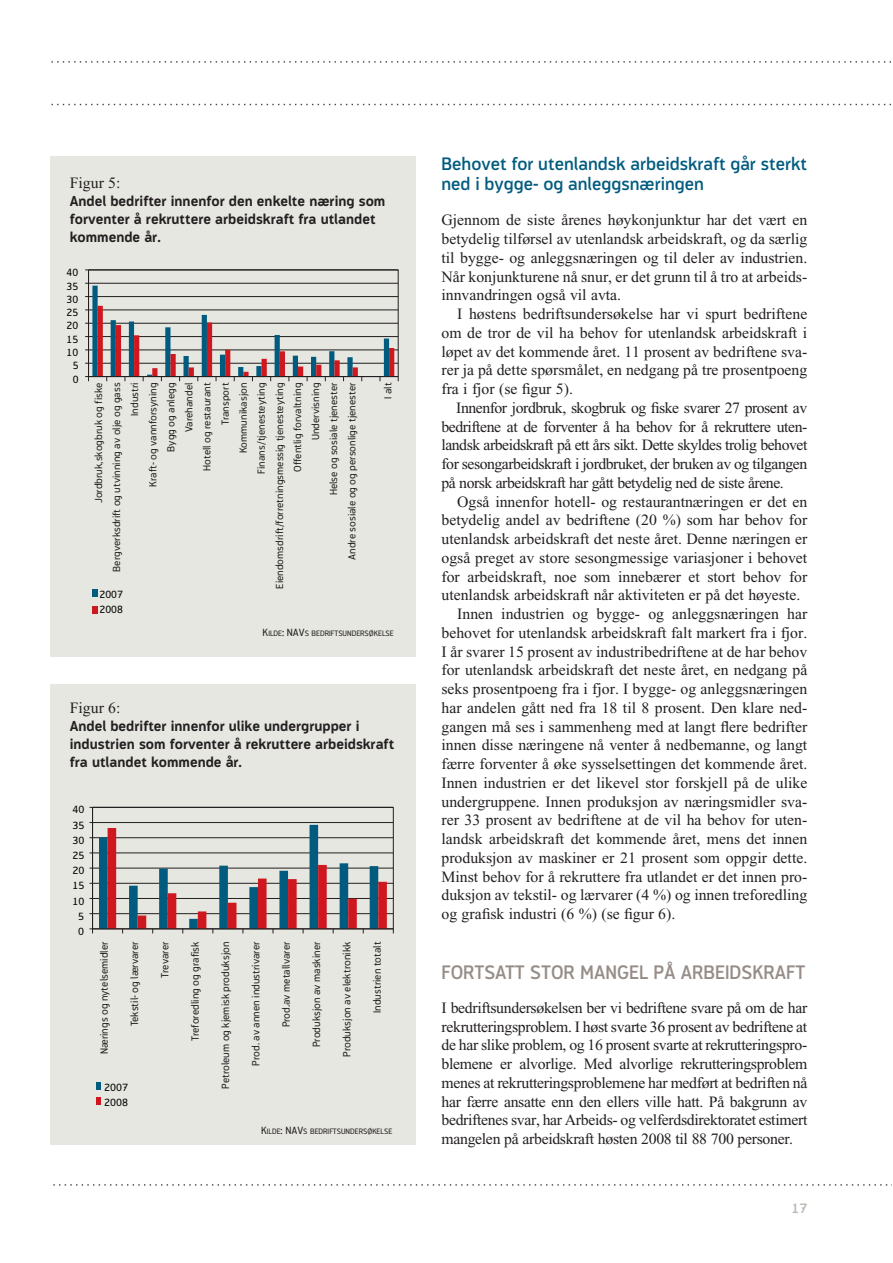
<style>
.page{position:relative;width:893px;height:1263px;background:#fff}
.page>*{position:absolute;margin:0;border:0;box-sizing:border-box;transform-origin:0 0}
.t1{font:600 19.5px "Modus";color:#968d88}
.t2{font:600 18px/20.2px "Modus";color:#005b7f}
.t3{font:15.75px/18.8px "Times New Roman";color:#231f20;text-align:justify}
.t4{font:700 14.25px/18px "Modus";color:#231f20}
.t5{font:600 13.5px "Modus";color:#bcb6af}
.t6{font:10.5px "Modus";color:#231f20}
.t7{font:10.5px/15.6px "Modus";color:#000}
.t8{font:10.35px/18.1px "Modus";color:#231f20;text-align:right}
.t9{font:7.8px "Modus";color:#231f20}
.s1{font-size:10.5px}
</style>
<div class="page">
<svg style="left:53px;top:1184px;width:835px;height:2px"></svg>
<svg style="left:51px;top:104px;width:840px;height:1px"></svg>
<svg style="left:51px;top:61px;width:840px;height:2px"></svg>
<div style="left:50px;top:157px;width:366px;height:500px;background:#e7e7e1"></div>
<hr style="left:88px;top:270px;width:1px;height:107px;background:#231f20">
<svg style="left:85px;top:283px;width:314px;height:98px"></svg>
<svg style="left:92px;top:589px;width:5px;height:7px"></svg>
<svg style="left:92px;top:606px;width:5px;height:7px"></svg>
<div style="left:50px;top:685px;width:366px;height:460px;background:#e7e7e1"></div>
<hr style="left:93px;top:913px;width:300px;height:1px;background:#231f20">
<hr style="left:93px;top:898px;width:300px;height:1px;background:#231f20">
<hr style="left:93px;top:883px;width:300px;height:1px;background:#231f20">
<hr style="left:93px;top:868px;width:300px;height:1px;background:#231f20">
<hr style="left:93px;top:853px;width:300px;height:1px;background:#231f20">
<hr style="left:93px;top:837px;width:300px;height:1px;background:#231f20">
<hr style="left:93px;top:822px;width:300px;height:1px;background:#231f20">
<div style="left:92px;top:807px;width:301px;height:122px;border:1px solid #231f20"></div>
<hr style="left:92px;top:807px;width:1px;height:122px;background:#231f20">
<hr style="left:93px;top:929px;width:300px;height:1px;background:#231f20">
<svg style="left:99px;top:825px;width:288px;height:108px"></svg>
<svg style="left:96px;top:1083px;width:5px;height:7px"></svg>
<svg style="left:96px;top:1098px;width:5px;height:7px"></svg>
<p class="t3" style="left:70px;top:175px;width:52px">Figur 5:</p>
<p class="t4" style="left:70px;top:193px;width:317px">Andel bedrifter innenfor den enkelte næring som forventer å rekruttere arbeidskraft fra utlandet kommende år.</p>
<p class="t7" style="left:66px;top:266px;width:13px">40</p>
<p class="t7" style="left:66px;top:279px;width:13px">35</p>
<p class="t7" style="left:66px;top:292px;width:13px">30</p>
<p class="t7" style="left:66px;top:306px;width:13px">25</p>
<p class="t7" style="left:66px;top:319px;width:13px">20</p>
<p class="t7" style="left:66px;top:332px;width:13px">15</p>
<p class="t7" style="left:66px;top:346px;width:13px">10</p>
<p class="t7" style="left:73px;top:359px;width:7px">5</p>
<p class="t7" style="left:73px;top:372px;width:7px">0</p>
<p class="t8" style="left:90px;top:589px;width:207px;rotate:-90deg">Jordbruk,skogbruk og fiske<br>Bergverksdrift og utvinning av olje og gass<br>Industri<br>Kraft- og vannforsyning<br>Bygg og anlegg<br>Varehandel<br>Hotell og restaurant<br>Transport<br>Kommunikasjon<br>Finans/tjenesteyting<br>Eiendomsdrift/forretningsmessig tjenesteyting<br>Offentlig forvaltning<br>Undervisning<br>Helse og sosiale tjenester<br>Andre sosiale og og personlige tjenester</p>
<p class="t8" style="left:379px;top:399px;width:18px;rotate:-90deg">I alt</p>
<p class="t7" style="left:100px;top:587px;width:25px">2007<br>2008</p>
<p class="t9" style="left:262px;top:631px;width:133px"><span class="s1">K</span>ILDE<span class="s1">: NAV</span>S BEDRIFTSUNDERSØKELSE</p>
<p class="t3" style="left:70px;top:700px;width:52px">Figur 6:</p>
<p class="t4" style="left:70px;top:718px;width:326px">Andel bedrifter innenfor ulike undergrupper i industrien som forventer å rekruttere arbeidskraft fra utlandet kommende år.</p>
<p class="t7" style="left:73px;top:803px;width:13px">40</p>
<p class="t7" style="left:73px;top:818px;width:13px">35</p>
<p class="t7" style="left:73px;top:833px;width:13px">30</p>
<p class="t7" style="left:73px;top:848px;width:13px">25</p>
<p class="t7" style="left:73px;top:864px;width:13px">20</p>
<p class="t7" style="left:73px;top:879px;width:13px">15</p>
<p class="t7" style="left:73px;top:894px;width:13px">10</p>
<p class="t7" style="left:78px;top:909px;width:7px">5</p>
<p class="t7" style="left:78px;top:924px;width:7px">0</p>
<p class="t6" style="left:100px;top:1054px;width:114px;rotate:-90deg">Nærings og nytelsemidler</p>
<p class="t6" style="left:131px;top:1026px;width:86px;rotate:-90deg">Tekstil- og lærvarer</p>
<p class="t6" style="left:161px;top:978px;width:37px;rotate:-90deg">Trevarer</p>
<p class="t6" style="left:191px;top:1041px;width:101px;rotate:-90deg">Treforedling og grafisk</p>
<p class="t6" style="left:221px;top:1089px;width:149px;rotate:-90deg">Petroleum og kjemisk produksjon</p>
<p class="t6" style="left:252px;top:1066px;width:125px;rotate:-90deg">Prod. av annen industrivarer</p>
<p class="t6" style="left:282px;top:1027px;width:87px;rotate:-90deg">Prod.av metallvarer</p>
<p class="t6" style="left:312px;top:1047px;width:107px;rotate:-90deg">Produksjon av maskiner</p>
<p class="t6" style="left:343px;top:1057px;width:117px;rotate:-90deg">Produksjon av elektronikk</p>
<p class="t6" style="left:373px;top:1013px;width:73px;rotate:-90deg">Industrien totalt</p>
<p class="t7" style="left:104px;top:1080px;width:25px;line-height:15.1px">2007<br>2008</p>
<p class="t9" style="left:261px;top:1128px;width:133px"><span class="s1">K</span>ILDE<span class="s1">: NAV</span>S BEDRIFTSUNDERSØKELSE</p>
<p class="t2" style="left:441px;top:155px;width:367px">Behovet for utenlandsk arbeidskraft går sterkt ned i bygge- og anleggsnæringen</p>
<p class="t3" style="left:441px;top:212px;width:367px">Gjennom de siste årenes høykonjunktur har det vært en betydelig tilførsel av utenlandsk arbeidskraft, og da særlig til bygge- og anleggsnæringen og til deler av industrien.<br>Når konjunkturene nå snur, er det grunn til å tro at arbeids&shy;innvandringen også vil avta.</p>
<p class="t3" style="left:441px;top:306px;width:367px;text-indent:16px">I høstens bedriftsundersøkelse har vi spurt bedriftene om de tror de vil ha behov for utenlandsk arbeidskraft i løpet av det kommende året. 11 prosent av bedriftene sva&shy;rer ja på dette spørsmålet, en nedgang på tre prosentpoeng fra i fjor (se figur 5).</p>
<p class="t3" style="left:441px;top:400px;width:367px;text-indent:15px">Innenfor jordbruk, skogbruk og fiske svarer 27 prosent av bedriftene at de forventer å ha behov for å rekruttere uten&shy;landsk arbeidskraft på ett års sikt. Dette skyldes trolig behovet for sesongarbeidskraft i jordbruket, der bruken av og tilgangen på norsk arbeidskraft har gått betydelig ned de siste årene.</p>
<p class="t3" style="left:457px;top:494px;width:351px">Også innenfor hotell- og restaurantnæringen er det en</p>
<p class="t3" style="left:441px;top:512px;width:367px">betydelig andel av bedriftene (20 %) som har behov for</p>
<p class="t3" style="left:441px;top:531px;width:367px">utenlandsk arbeidskraft det neste året. Denne næringen er</p>
<p class="t3" style="left:441px;top:550px;width:367px">også preget av store sesongmessige variasjoner i behovet</p>
<p class="t3" style="left:441px;top:569px;width:367px">for arbeidskraft, noe som innebærer et stort behov for</p>
<p class="t3" style="left:441px;top:587px;width:360px">utenlandsk arbeidskraft når aktiviteten er på det høyeste.</p>
<p class="t3" style="left:457px;top:606px;width:351px">Innen industrien og bygge- og anleggsnæringen har</p>
<p class="t3" style="left:441px;top:625px;width:367px">behovet for utenlandsk arbeidskraft falt markert fra i fjor.</p>
<p class="t3" style="left:441px;top:644px;width:367px">I år svarer 15 prosent av industribedriftene at de har behov</p>
<p class="t3" style="left:441px;top:662px;width:367px">for utenlandsk arbeidskraft det neste året, en nedgang på</p>
<p class="t3" style="left:441px;top:681px;width:367px">seks prosentpoeng fra i fjor. I bygge- og anleggsnæringen</p>
<p class="t3" style="left:441px;top:700px;width:367px">har andelen gått ned fra 18 til 8 prosent. Den klare ned-</p>
<p class="t3" style="left:441px;top:719px;width:367px">gangen må ses i sammenheng med at langt flere bedrifter</p>
<p class="t3" style="left:441px;top:737px;width:367px">innen disse næringene nå venter å nedbemanne, og langt</p>
<p class="t3" style="left:441px;top:756px;width:367px">færre forventer å øke sysselsettingen det kommende året.</p>
<p class="t3" style="left:441px;top:775px;width:367px">Innen industrien er det likevel stor forskjell på de ulike</p>
<p class="t3" style="left:441px;top:794px;width:367px">undergruppene. Innen produksjon av næringsmidler sva-</p>
<p class="t3" style="left:441px;top:812px;width:367px">rer 33 prosent av bedriftene at de vil ha behov for uten-</p>
<p class="t3" style="left:441px;top:831px;width:367px">landsk arbeidskraft det kommende året, mens det innen</p>
<p class="t3" style="left:441px;top:850px;width:367px">produksjon av maskiner er 21 prosent som oppgir dette.</p>
<p class="t3" style="left:441px;top:869px;width:367px">Minst behov for å rekruttere fra utlandet er det innen pro-</p>
<p class="t3" style="left:441px;top:887px;width:367px">duksjon av tekstil- og lærvarer (4 %) og innen treforedling</p>
<p class="t3" style="left:441px;top:906px;width:235px">og grafisk industri (6 %) (se figur 6).</p>
<p class="t1" style="left:441px;top:965px;width:365px">FORTSATT STOR MANGEL PÅ ARBEIDSKRAFT</p>
<p class="t3" style="left:441px;top:1000px;width:367px">I bedriftsundersøkelsen ber vi bedriftene svare på om de har rekrutteringsproblem. I høst svarte 36 prosent av bedriftene at de har slike problem, og 16 prosent svarte at rekrutteringspro&shy;blemene er alvorlige. Med alvorlige rekrutteringsproblem menes at rekrutteringsproblemene har medført at bedriften nå har færre ansatte enn den ellers ville hatt. På bakgrunn av bedriftenes svar, har Arbeids- og velferdsdirektoratet estimert mangelen på arbeidskraft høsten 2008 til 88 700 personer.</p>
<p class="t5" style="left:791px;top:1203px;width:17px">17</p>
</div>
